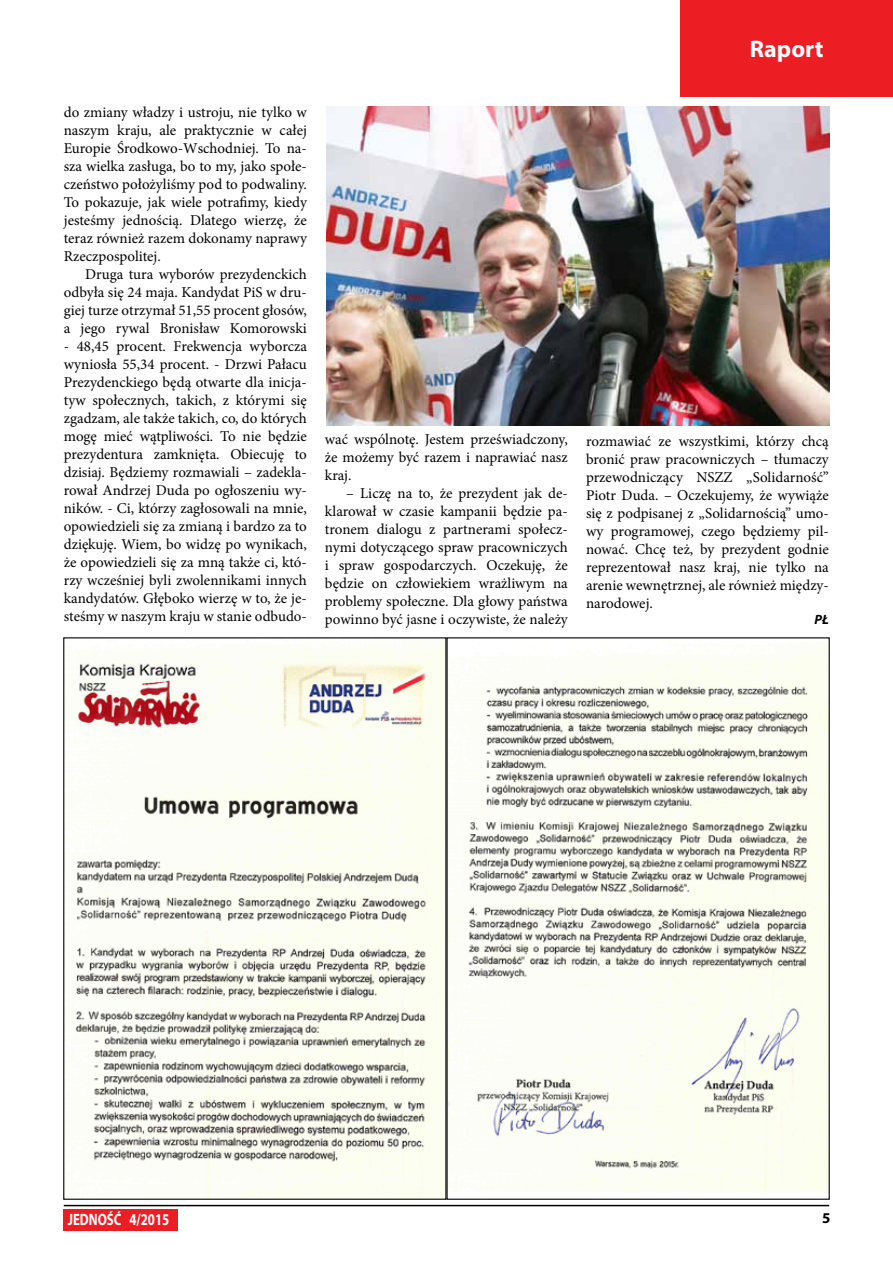
<style>
.page{position:relative;width:893px;height:1263px;background:#fff}
.page>*{position:absolute;margin:0;border:0;box-sizing:border-box;transform-origin:0 0}
.t1{font:700 24px "Myriad Pro";letter-spacing:.005em;color:#fff}
.t2{font:700 16.5px "Myriad Pro";color:#fff;scale:.78 1}
.t3{font:15px/18px "Minion Pro";color:#000;text-align:justify}
.t4{font:700 15px "Myriad Pro";color:#000}
.t5{font:italic 700 13.5px "Myriad Pro";color:#000}
</style>
<div class="page">
<div style="left:680px;top:0;width:213px;height:96px;background:#ed1d24"></div>
<div style="left:64px;top:1209px;width:114px;height:21px;background:#ed1d24"></div>
<hr style="left:64px;top:1205px;width:765px;height:1px;background:#000">
<img style="left:326px;top:106px;width:503px;height:319px">
<img style="left:65px;top:639px;width:379px;height:559px">
<svg style="left:448px;top:643px;width:380px;height:549px;fill:#fcfdf0"></svg>
<p class="t3" style="left:64px;top:103px;width:245px">do zmiany władzy i ustroju, nie tylko w naszym kraju, ale praktycznie w całej Europie Środkowo-Wschodniej. To na&shy;sza wielka zasługa, bo to my, jako społe&shy;czeństwo położyliśmy pod to podwaliny.<br>To pokazuje, jak wiele potrafimy, kiedy jesteśmy jednością. Dlatego wierzę, że teraz również razem dokonamy naprawy Rzeczpospolitej.</p>
<p class="t3" style="left:64px;top:265px;width:245px;text-indent:21px">Druga tura wyborów prezydenckich odbyła się 24 maja. Kandydat PiS w dru&shy;giej turze otrzymał 51,55 procent głosów, a jego rywal Bronisław Komorowski</p>
<p class="t3" style="left:64px;top:337px;width:245px">- 48,45 procent. Frekwencja wyborcza wyniosła 55,34 procent. - Drzwi Pałacu Prezydenckiego będą otwarte dla inicja&shy;tyw społecznych, takich, z którymi się zgadzam, ale także takich, co, do których mogę mieć wątpliwości. To nie będzie prezydentura zamknięta. Obiecuję to dzisiaj. Będziemy rozmawiali – zadekla&shy;rował Andrzej Duda po ogłoszeniu wy&shy;ników. - Ci, którzy zagłosowali na mnie, opowiedzieli się za zmianą i bardzo za to dziękuję. Wiem, bo widzę po wynikach, że opowiedzieli się za mną także ci, któ&shy;rzy wcześniej byli zwolennikami innych kandydatów. Głęboko wierzę w to, że je&shy;steśmy w naszym kraju w stanie odbudo-</p>
<p class="t3" style="left:325px;top:430px;width:244px">wać wspólnotę. Jestem przeświadczony, że możemy być razem i naprawiać nasz kraj.</p>
<p class="t3" style="left:325px;top:484px;width:244px;text-indent:21px">– Liczę na to, że prezydent jak de&shy;klarował w czasie kampanii będzie pa&shy;tronem dialogu z partnerami społecz&shy;nymi dotyczącego spraw pracowniczych i spraw gospodarczych. Oczekuję, że będzie on człowiekiem wrażliwym na problemy społeczne. Dla głowy państwa powinno być jasne i oczywiste, że należy</p>
<h1 class="t1" style="left:750px;top:33px;width:75px">Raport</h1>
<p class="t3" style="left:586px;top:432px;width:244px">rozmawiać ze wszystkimi, którzy chcą bronić praw pracowniczych – tłumaczy przewodniczący NSZZ „Solidarność” Piotr Duda. – Oczekujemy, że wywiąże się z podpisanej z „Solidarnością” umo&shy;wy programowej, czego będziemy pil&shy;nować. Chcę też, by prezydent godnie reprezentował nasz kraj, nie tylko na arenie wewnętrznej, ale również między&shy;narodowej.</p>
<p class="t5" style="left:814px;top:611px;width:16px">PŁ</p>
<p class="t2" style="left:68px;top:1208px;width:132px">JEDNOŚĆ 4/2015</p>
<p class="t4" style="left:822px;top:1208px;width:10px">5</p>
</div>
